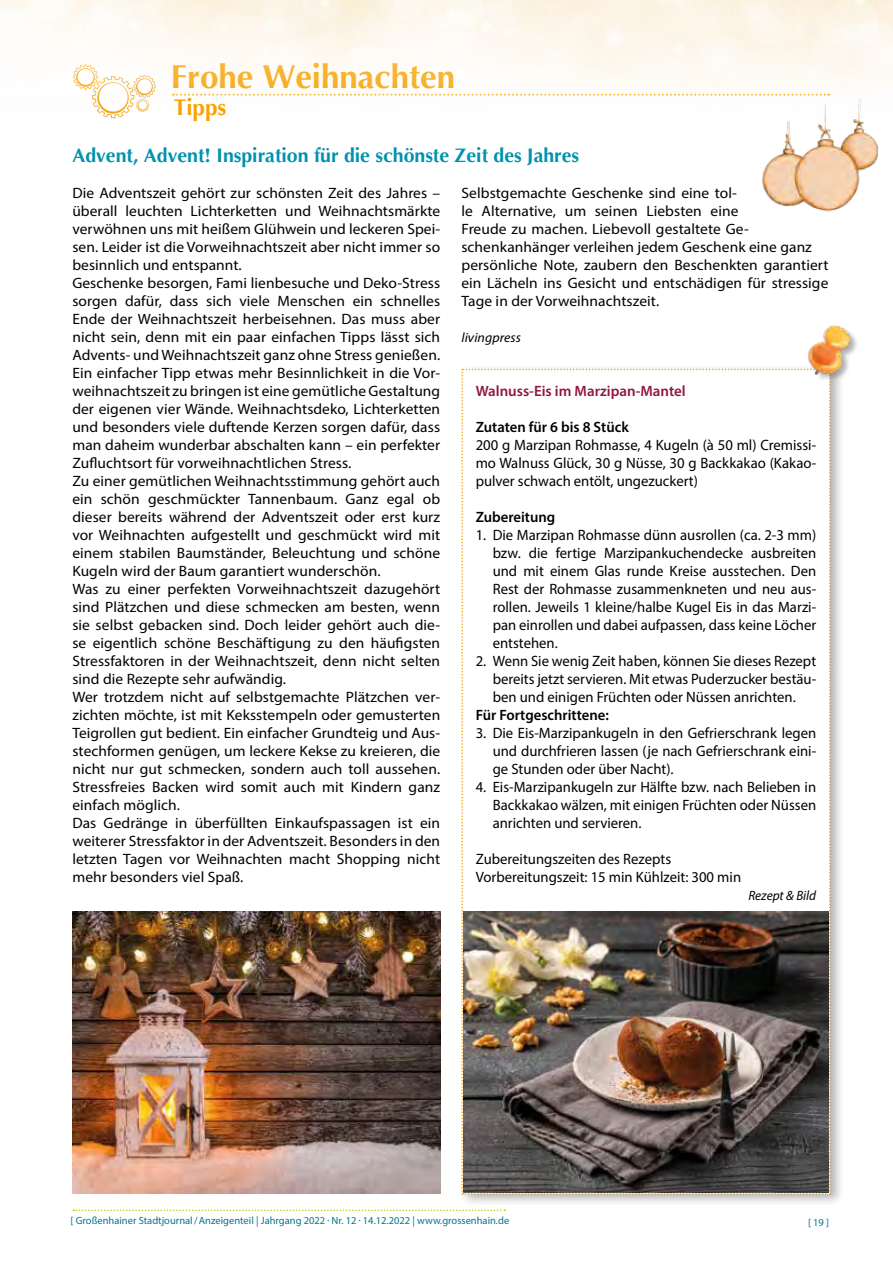
<style>
.page{position:relative;width:893px;height:1263px;background:#fff}
.page>*{position:absolute;margin:0;border:0;box-sizing:border-box;transform-origin:0 0}
.t1{font:700 33px "Optima";color:#f6a300}
.t2{font:700 22.5px "Optima";color:#f6a300}
.t3{font:700 19.5px "Optima";color:#0092af}
.t4{font:15px/18px "Myriad Pro";letter-spacing:.005em;color:#000;text-align:justify}
.t5{font:600 15px "Myriad Pro";color:#000}
.t6{font:600 15px "Myriad Pro";color:#91163f}
.t7{font:italic 13.5px "Myriad Pro";color:#000}
.t8{font:10.5px "Myriad Pro";color:#007790}
.s1{font-weight:700}
</style>
<div class="page">
<svg style="left:73px;top:1209px;width:432px;height:2px"></svg>
<img style="left:762px;top:119px;width:117px;height:93px">
<img style="left:0;top:0;width:893px;height:119px">
<div style="left:459px;top:365px;width:386px;height:842px;background:#000;opacity:.3"></div>
<svg style="left:461px;top:369px;width:370px;height:825px"></svg>
<div style="left:809px;top:326px;width:49px;height:56px;background:#000;opacity:.3"></div>
<img style="left:803px;top:325px;width:52px;height:52px">
<img style="left:73px;top:911px;width:367px;height:282px">
<img style="left:463px;top:911px;width:365px;height:281px">
<h1 class="t1" style="left:171px;top:58px;width:286px">Frohe Weihnachten</h1>
<h2 class="t2" style="left:174px;top:94px;width:54px">Tipps</h2>
<h3 class="t3" style="left:72px;top:144px;width:508px">Advent, Advent! Inspiration für die schönste Zeit des Jahres</h3>
<p class="t4" style="left:72px;top:184px;width:369px;text-align:left">Die Adventszeit gehört zur schönsten Zeit des Jahres – überall leuchten Lichterketten und Weihnachtsmärkte verwöhnen uns mit heißem Glühwein und leckeren Spei&shy;sen. Leider ist die Vorweihnachtszeit aber nicht immer so besinnlich und entspannt.<br>Geschenke besorgen, Fami lienbesuche und Deko-Stress sorgen dafür, dass sich viele Menschen ein schnelles Ende der Weihnachtszeit herbeisehnen. Das muss aber nicht sein, denn mit ein paar einfachen Tipps lässt sich Advents- und Weihnachtszeit ganz ohne Stress genießen.<br>Ein einfacher Tipp etwas mehr Besinnlichkeit in die Vor&shy;weihnachtszeit zu bringen ist eine gemütliche Gestaltung der eigenen vier Wände. Weihnachtsdeko, Lichterketten und besonders viele duftende Kerzen sorgen dafür, dass man daheim wunderbar abschalten kann – ein perfekter Zufluchtsort für vorweihnachtlichen Stress.<br>Zu einer gemütlichen Weihnachtsstimmung gehört auch ein schön geschmückter Tannenbaum. Ganz egal ob dieser bereits während der Adventszeit oder erst kurz vor Weihnachten aufgestellt und geschmückt wird mit einem stabilen Baumständer, Beleuchtung und schöne Kugeln wird der Baum garantiert wunderschön.<br>Was zu einer perfekten Vorweihnachtszeit dazugehört sind Plätzchen und diese schmecken am besten, wenn sie selbst gebacken sind. Doch leider gehört auch die&shy;se eigentlich schöne Beschäftigung zu den häufigsten Stressfaktoren in der Weihnachtszeit, denn nicht selten sind die Rezepte sehr aufwändig.<br>Wer trotzdem nicht auf selbstgemachte Plätzchen ver&shy;zichten möchte, ist mit Keksstempeln oder gemusterten Teigrollen gut bedient. Ein einfacher Grundteig und Aus&shy;stechformen genügen, um leckere Kekse zu kreieren, die nicht nur gut schmecken, sondern auch toll aussehen.<br>Stressfreies Backen wird somit auch mit Kindern ganz einfach möglich.<br>Das Gedränge in überfüllten Einkaufspassagen ist ein weiterer Stressfaktor in der Adventszeit. Besonders in den letzten Tagen vor Weihnachten macht Shopping nicht mehr besonders viel Spaß.</p>
<p class="t4" style="left:461px;top:184px;width:368px;text-align:left">Selbstgemachte Geschenke sind eine tol-<br>le Alternative, um seinen Liebsten eine<br>Freude zu machen. Liebevoll gestaltete Ge&shy;schenkanhänger verleihen jedem Geschenk eine ganz persönliche Note, zaubern den Beschenkten garantiert ein Lächeln ins Gesicht und entschädigen für stressige Tage in der Vorweihnachtszeit.</p>
<p class="t7" style="left:461px;top:329px;width:61px">livingpress</p>
<p class="t6" style="left:476px;top:381px;width:212px">Walnuss-Eis im Marzipan-Mantel</p>
<p class="t5" style="left:476px;top:417px;width:155px">Zutaten für 6 bis 8 Stück</p>
<p class="t4" style="left:476px;top:436px;width:342px">200 g Marzipan Rohmasse, 4 Kugeln (à 50 ml) Cremissi&shy;mo Walnuss Glück, 30 g Nüsse, 30 g Backkakao (Kakao&shy;pulver schwach entölt, ungezuckert)</p>
<p class="t5" style="left:476px;top:507px;width:81px">Zubereitung</p>
<p class="t4" style="left:493px;top:526px;width:325px;text-indent:-17px">1. Die Marzipan Rohmasse dünn ausrollen (ca. 2-3 mm) bzw. die fertige Marzipankuchendecke ausbreiten und mit einem Glas runde Kreise ausstechen. Den Rest der Rohmasse zusammenkneten und neu aus&shy;rollen. Jeweils 1 kleine/halbe Kugel Eis in das Marzi&shy;pan einrollen und dabei aufpassen, dass keine Löcher entstehen.</p>
<p class="t4" style="left:493px;top:652px;width:325px;text-indent:-17px">2. Wenn Sie wenig Zeit haben, können Sie dieses Rezept bereits jetzt servieren. Mit etwas Puderzucker bestäu&shy;ben und einigen Früchten oder Nüssen anrichten.</p>
<p class="t5" style="left:476px;top:705px;width:135px">Für Fortgeschrittene:</p>
<p class="t4" style="left:493px;top:724px;width:325px;text-indent:-17px">3. Die Eis-Marzipankugeln in den Gefrierschrank legen und durchfrieren lassen (je nach Gefrierschrank eini&shy;ge Stunden oder über Nacht).</p>
<p class="t4" style="left:493px;top:778px;width:325px;text-indent:-17px">4. Eis-Marzipankugeln zur Hälfte bzw. nach Belieben in Backkakao wälzen, mit einigen Früchten oder Nüssen anrichten und servieren.</p>
<p class="t4" style="left:476px;top:850px;width:267px">Zubereitungszeiten des Rezepts<br>Vorbereitungszeit: 15 min Kühlzeit: 300 min</p>
<p class="t7" style="left:748px;top:887px;width:69px">Rezept &amp; Bild</p>
<p class="t8" style="left:71px;top:1214px;width:440px">[ Großenhainer Stadtjournal/Anzeigenteil | Jahrgang 2022 <span class="s1">.</span> Nr. 12 <span class="s1">.</span> 14.12.2022 | www.grossenhain.de</p>
<p class="t8" style="left:808px;top:1216px;width:23px">[ 19 ]</p>
</div>
